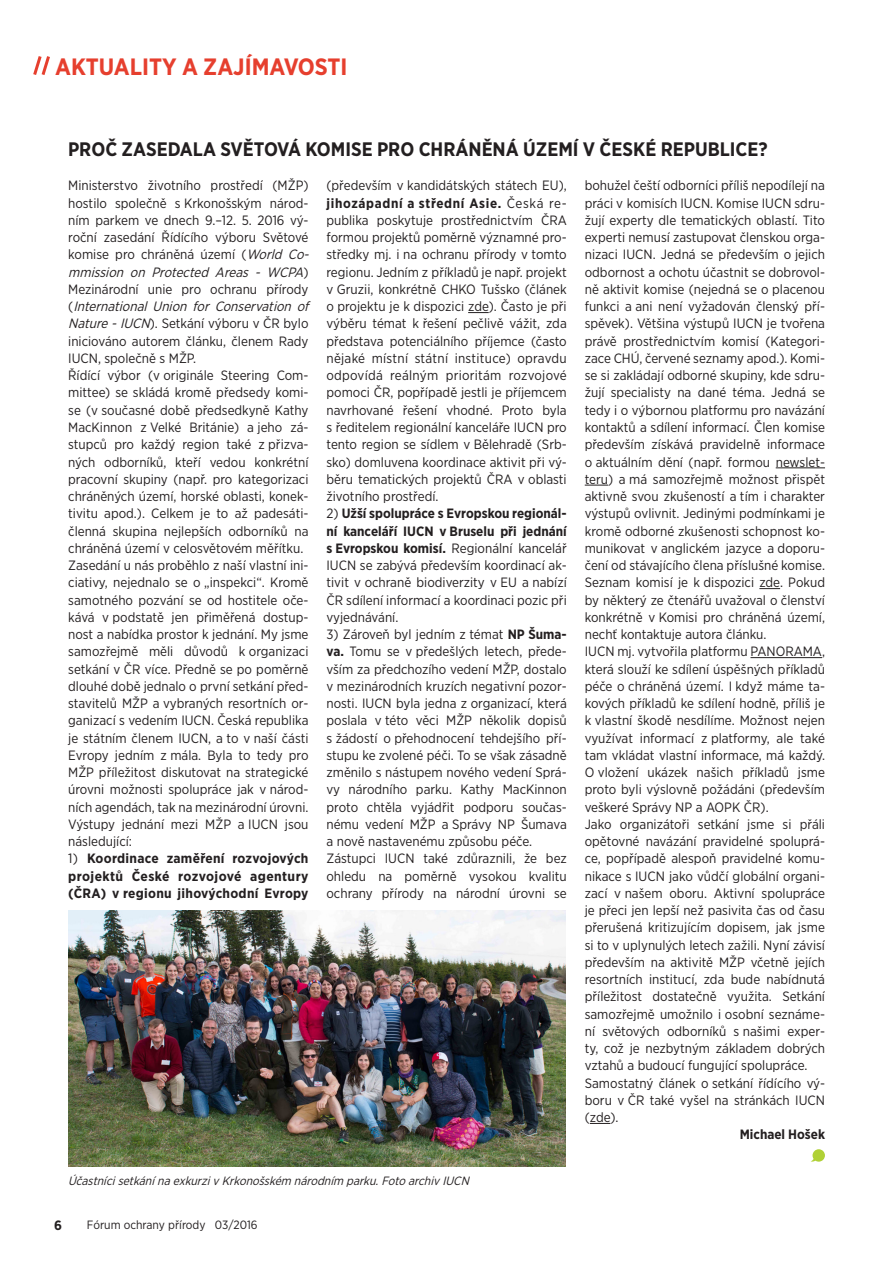
<style>
.page{position:relative;width:893px;height:1263px;background:#fff}
.page>*{position:absolute;margin:0;border:0;box-sizing:border-box;transform-origin:0 0}
.t1{font:700 23.55px "Gotham Narrow";color:#e63f2e}
.t2{font:700 19.5px "Gotham Narrow";color:#231f20}
.t3{font:13.5px/17.2px "Gotham Narrow";color:#231f20;text-align:justify}
.t4{font:700 13.5px/17.2px "Gotham Narrow";letter-spacing:.02em;color:#231f20;text-align:justify}
.t5{font:700 13.5px "Gotham Narrow";color:#231f20}
.t6{font:italic 12px "Gotham Narrow";color:#231f20}
.t7{font:12px "Gotham Narrow";color:#231f20}
.s1{font-style:italic}
.s2{font-weight:400}
.s3{font-weight:700}
</style>
<div class="page">
<svg style="left:468px;top:312px;width:21px;height:1px"></svg>
<hr style="left:776px;top:467px;width:49px;height:1px;background:#231f20">
<svg style="left:585px;top:485px;width:23px;height:1px"></svg>
<svg style="left:759px;top:588px;width:21px;height:1px"></svg>
<hr style="left:750px;top:657px;width:72px;height:1px;background:#231f20">
<svg style="left:590px;top:1123px;width:20px;height:1px"></svg>
<svg style="left:33px;top:56px;width:17px;height:19px"></svg>
<svg style="left:810px;top:1149px;width:15px;height:13px"></svg>
<img style="left:68px;top:910px;width:498px;height:256px">
<p class="t1" style="left:55px;top:52px;width:294px">AKTUALITY A ZAJÍMAVOSTI</p>
<p class="t2" style="left:68px;top:137px;width:701px">PROČ ZASEDALA SVĚTOVÁ KOMISE PRO CHRÁNĚNÁ ÚZEMÍ V ČESKÉ REPUBLICE?</p>
<p class="t3" style="left:68px;top:177px;width:246px;text-align:left">Ministerstvo životního prostředí (MŽP) hostilo společně s Krkonošským národ&shy;ním parkem ve dnech 9.–12. 5. 2016 vý&shy;roční zasedání Řídícího výboru Světové komise pro chráněná území (<span class="s1">World Co&shy;mmission on Protected Areas - WCPA</span>)<br>Mezinárodní unie pro ochranu přírody ( <span class="s1">International Union for Conservation of Nature-IUCN</span>). Setkání výboru v ČR bylo iniciováno autorem článku, členem Rady IUCN, společně s MŽP.</p>
<p class="t3" style="left:68px;top:367px;width:242px">Řídící výbor (v originále Steering Com&shy;mittee) se skládá kromě předsedy komi&shy;se (v současné době předsedkyně Kathy MacKinnon z Velké Británie) a jeho zá&shy;stupců pro každý region také z přizva&shy;ných odborníků, kteří vedou konkrétní pracovní skupiny (např. pro kategorizaci chráněných území, horské oblasti, konek&shy;tivitu apod.). Celkem je to až padesáti&shy;členná skupina nejlepších odborníků na chráněná území v celosvětovém měřítku.</p>
<p class="t3" style="left:68px;top:556px;width:242px">Zasedání u nás proběhlo z naší vlastní ini&shy;ciativy, nejednalo se o „inspekci“. Kromě samotného pozvání se od hostitele oče&shy;kává v podstatě jen přiměřená dostup&shy;nost a nabídka prostor k jednání. My jsme samozřejmě měli důvodů k organizaci setkání v ČR více. Předně se po poměrně dlouhé době jednalo o první setkání před&shy;stavitelů MŽP a vybraných resortních or&shy;ganizací s vedením IUCN. Česká republika je státním členem IUCN, a to v naší části Evropy jedním z mála. Byla to tedy pro MŽP příležitost diskutovat na strategické úrovni možnosti spolupráce jak v národ&shy;ních agendách, tak na mezinárodní úrovni.</p>
<p class="t3" style="left:68px;top:815px;width:242px">Výstupy jednání mezi MŽP a IUCN jsou následující:</p>
<p class="t4" style="left:68px;top:850px;width:242px"><span class="s2">1)</span> Koordinace zaměření rozvojových projektů České rozvojové agentury (ČRA) v regionu jihovýchodní Evropy</p>
<p class="t3" style="left:326px;top:177px;width:242px">(především v kandidátských státech EU), <span class="s3">jihozápadní a střední Asie.</span> Česká re&shy;publika poskytuje prostřednictvím ČRA formou projektů poměrně významné pro&shy;středky mj. i na ochranu přírody v tomto regionu. Jedním z příkladů je např. projekt v Gruzii, konkrétně CHKO Tušsko (článek o projektu je k dispozici zde). Často je při výběru témat k řešení pečlivě vážit, zda představa potenciálního příjemce (často nějaké místní státní instituce) opravdu odpovídá reálným prioritám rozvojové pomoci ČR, popřípadě jestli je příjemcem navrhované řešení vhodné. Proto byla s ředitelem regionální kanceláře IUCN pro tento region se sídlem v Bělehradě (Srb&shy;sko) domluvena koordinace aktivit při vý&shy;běru tematických projektů ČRA v oblasti životního prostředí.</p>
<p class="t3" style="left:326px;top:505px;width:242px">2) <span class="s3">Užší spolupráce s Evropskou regionál&shy;ní kanceláří IUCN v Bruselu při jednání s Evropskou komisí.</span> Regionální kancelář IUCN se zabývá především koordinací ak&shy;tivit v ochraně biodiverzity v EU a nabízí ČR sdílení informací a koordinaci pozic při vyjednávání.</p>
<p class="t3" style="left:326px;top:625px;width:242px">3) Zároveň byl jedním z témat <span class="s3">NP Šuma&shy;va.</span> Tomu se v předešlých letech, přede&shy;vším za předchozího vedení MŽP, dostalo v mezinárodních kruzích negativní pozor&shy;nosti. IUCN byla jedna z organizací, která poslala v této věci MŽP několik dopisů s žádostí o přehodnocení tehdejšího pří&shy;stupu ke zvolené péči. To se však zásadně změnilo s nástupem nového vedení Sprá&shy;vy národního parku. Kathy MacKinnon proto chtěla vyjádřit podporu součas&shy;nému vedení MŽP a Správy NP Šumava a nově nastavenému způsobu péče.</p>
<p class="t3" style="left:326px;top:850px;width:242px">Zástupci IUCN také zdůraznili, že bez ohledu na poměrně vysokou kvalitu ochrany přírody na národní úrovni se</p>
<p class="t6" style="left:68px;top:1173px;width:406px">Účastnícisetkánínaexkurziv Krkonošském národním parku.FotoarchivIUCN</p>
<p class="t4" style="left:54px;top:1216px;width:9px">6</p>
<p class="t7" style="left:87px;top:1217px;width:172px">Fórum ochrany přírody 03/2016</p>
<p class="t3" style="left:585px;top:177px;width:242px">bohužel čeští odborníci příliš nepodílejí na práci v komisích IUCN. Komise IUCN sdru&shy;žují experty dle tematických oblastí. Tito experti nemusí zastupovat členskou orga&shy;nizaci IUCN. Jedná se především o jejich odbornost a ochotu účastnit se dobrovol&shy;ně aktivit komise (nejedná se o placenou funkci a ani není vyžadován členský pří&shy;spěvek). Většina výstupů IUCN je tvořena právě prostřednictvím komisí (Kategori&shy;zace CHÚ, červené seznamy apod.). Komi&shy;se si zakládají odborné skupiny, kde sdru&shy;žují specialisty na dané téma. Jedná se tedy i o výbornou platformu pro navázání kontaktů a sdílení informací. Člen komise především získává pravidelně informace o aktuálním dění (např. formou newslet&shy;teru) a má samozřejmě možnost přispět aktivně svou zkušeností a tím i charakter výstupů ovlivnit. Jedinými podmínkami je kromě odborné zkušenosti schopnost ko&shy;munikovat v anglickém jazyce a doporu&shy;čení od stávajícího člena příslušné komise.<br>Seznam komisí je k dispozici zde. Pokud by některý ze čtenářů uvažoval o členství konkrétně v Komisi pro chráněná území, nechť kontaktuje autora článku.</p>
<p class="t3" style="left:585px;top:643px;width:242px">IUCN mj. vytvořila platformu PANORAMA, která slouží ke sdílení úspěšných příkladů péče o chráněná území. I když máme ta&shy;kových příkladů ke sdílení hodně, příliš je k vlastní škodě nesdílíme. Možnost nejen využívat informací z platformy, ale také tam vkládat vlastní informace, má každý.<br>O vložení ukázek našich příkladů jsme proto byli výslovně požádáni (především veškeré Správy NP a AOPK ČR).</p>
<p class="t3" style="left:585px;top:815px;width:242px">Jako organizátoři setkání jsme si přáli opětovné navázání pravidelné spoluprá&shy;ce, popřípadě alespoň pravidelné komu&shy;nikace s IUCN jako vůdčí globální organi&shy;zací v našem oboru. Aktivní spolupráce je přeci jen lepší než pasivita čas od času přerušená kritizujícím dopisem, jak jsme si to v uplynulých letech zažili. Nyní závisí především na aktivitě MŽP včetně jejích resortních institucí, zda bude nabídnutá příležitost dostatečně využita. Setkání samozřejmě umožnilo i osobní seznáme&shy;ní světových odborníků s našimi exper&shy;ty, což je nezbytným základem dobrých vztahů a budoucí fungující spolupráce.</p>
<p class="t3" style="left:585px;top:1074px;width:242px">Samostatný článek o setkání řídícího vý&shy;boru v ČR také vyšel na stránkách IUCN (zde).</p>
<p class="t5" style="left:740px;top:1126px;width:87px">Michael Hošek</p>
</div>
